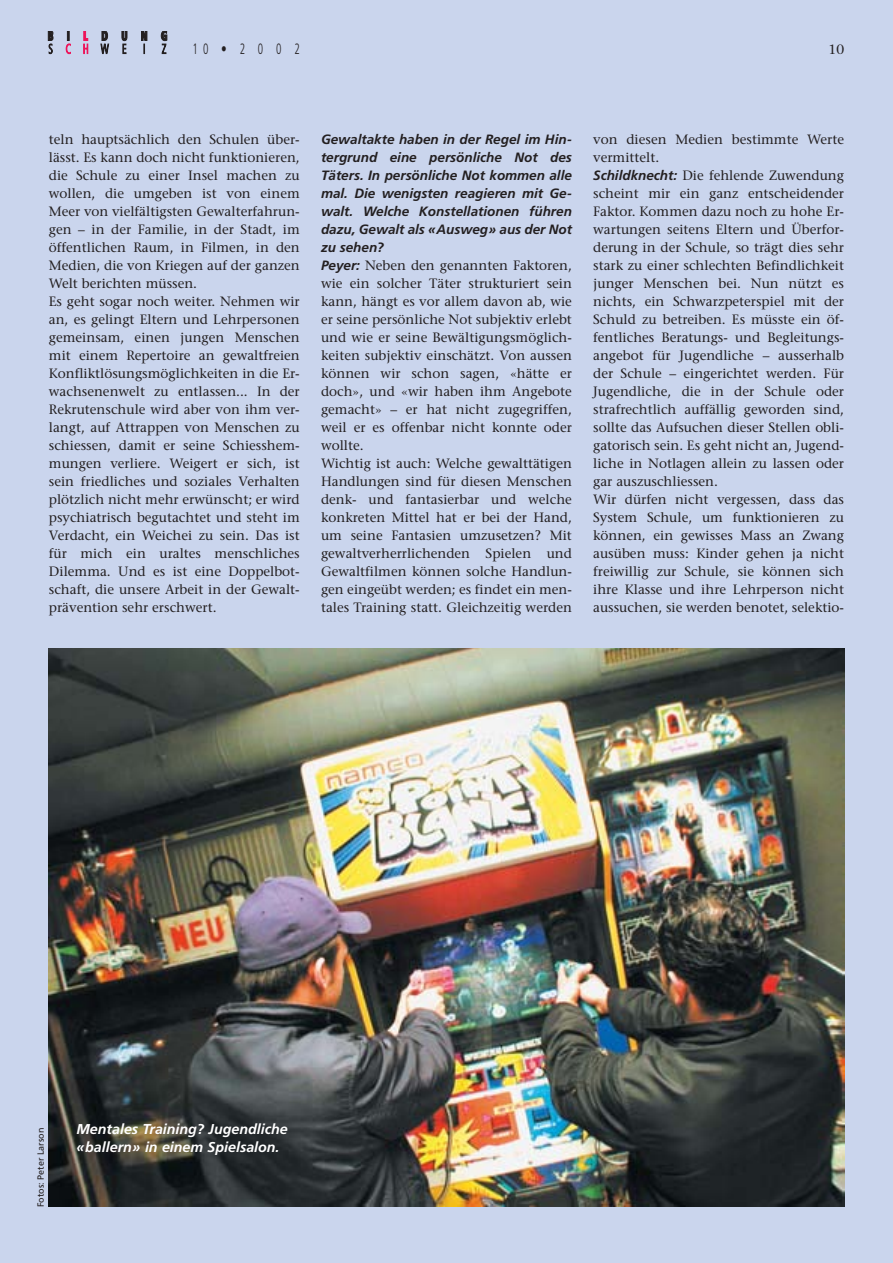
<style>
.page{position:relative;width:893px;height:1263px;background:#cad5ed}
.page>*{position:absolute;margin:0;border:0;box-sizing:border-box;transform-origin:0 0}
.t1{font:300 condensed 15px "Frutiger";color:#231f20;scale:.75 1}
.t2{font:italic 700 14.25px/18px "Frutiger";color:#fff}
.t3{font:13.5px/18px "Stone Serif";color:#231f20}
.t4{font:italic 700 13.5px/18px "Frutiger";color:#231f20;text-align:justify}
.t5{font:9px "Frutiger";color:#231f20}
.s1{font-family:"Frutiger";font-weight:700;font-style:italic}
</style>
<div class="page">
<svg style="left:84px;top:31px;width:4px;height:23px"></svg>
<svg style="left:48px;top:31px;width:5px;height:23px"></svg>
<svg style="left:66px;top:31px;width:4px;height:23px"></svg>
<svg style="left:101px;top:31px;width:8px;height:23px"></svg>
<svg style="left:122px;top:31px;width:5px;height:23px"></svg>
<svg style="left:141px;top:31px;width:6px;height:23px"></svg>
<svg style="left:161px;top:31px;width:6px;height:23px"></svg>
<img style="left:49px;top:648px;width:795px;height:558px">
<p class="t1" style="left:193px;top:43px;width:144px">1 0 • 2 0 0 2</p>
<p class="t3" style="left:829px;top:42px;width:17px">10</p>
<p class="t3" style="left:49px;top:132px;width:252px">teln hauptsächlich den Schulen über&shy;lässt. Es kann doch nicht funktionieren, die Schule zu einer Insel machen zu wollen, die umgeben ist von einem Meer von vielfältigsten Gewalterfahrun&shy;gen – in der Familie, in der Stadt, im öffentlichen Raum, in Filmen, in den Medien, die von Kriegen auf der ganzen Welt berichten müssen.<br>Es geht sogar noch weiter. Nehmen wir an, es gelingt Eltern und Lehrpersonen gemeinsam, einen jungen Menschen mit einem Repertoire an gewaltfreien Konfliktlösungsmöglichkeiten in die Er&shy;wachsenenwelt zu entlassen... In der Rekrutenschule wird aber von ihm ver&shy;langt, auf Attrappen von Menschen zu schiessen, damit er seine Schiesshem&shy;mungen verliere. Weigert er sich, ist sein friedliches und soziales Verhalten plötzlich nicht mehr erwünscht; er wird psychiatrisch begutachtet und steht im Verdacht, ein Weichei zu sein. Das ist für mich ein uraltes menschliches Dilemma. Und es ist eine Doppelbot&shy;schaft, die unsere Arbeit in der Gewalt&shy;prävention sehr erschwert.</p>
<p class="t4" style="left:321px;top:131px;width:252px">Gewaltakte haben in der Regel im Hin&shy;tergrund eine persönliche Not des Täters. In persönliche Not kommen alle mal. Die wenigsten reagieren mit Ge&shy;walt. Welche Konstellationen führen dazu, Gewalt als «Ausweg» aus der Not zu sehen?</p>
<p class="t3" style="left:321px;top:258px;width:252px"><span class="s1">Peyer:</span> Neben den genannten Faktoren, wie ein solcher Täter strukturiert sein kann, hängt es vor allem davon ab, wie er seine persönliche Not subjektiv erlebt und wie er seine Bewältigungsmöglich&shy;keiten subjektiv einschätzt. Von aussen können wir schon sagen, «hätte er doch», und «wir haben ihm Angebote gemacht» – er hat nicht zugegriffen, weil er es offenbar nicht konnte oder wollte.<br>Wichtig ist auch: Welche gewalttätigen Handlungen sind für diesen Menschen denk- und fantasierbar und welche konkreten Mittel hat er bei der Hand, um seine Fantasien umzusetzen? Mit gewaltverherrlichenden Spielen und Gewaltfilmen können solche Handlun&shy;gen eingeübt werden; es findet ein men&shy;tales Training statt. Gleichzeitig werden</p>
<p class="t3" style="left:593px;top:132px;width:252px">von diesen Medien bestimmte Werte vermittelt.<br><span class="s1">Schildknecht:</span> Die fehlende Zuwendung scheint mir ein ganz entscheidender Faktor. Kommen dazu noch zu hohe Er&shy;wartungen seitens Eltern und Überfor&shy;derung in der Schule, so trägt dies sehr stark zu einer schlechten Befindlichkeit junger Menschen bei. Nun nützt es nichts, ein Schwarzpeterspiel mit der Schuld zu betreiben. Es müsste ein öf&shy;fentliches Beratungs- und Begleitungs&shy;angebot für Jugendliche – ausserhalb der Schule – eingerichtet werden. Für Jugendliche, die in der Schule oder strafrechtlich auffällig geworden sind, sollte das Aufsuchen dieser Stellen obli&shy;gatorisch sein. Es geht nicht an, Jugend&shy;liche in Notlagen allein zu lassen oder gar auszuschliessen.<br>Wir dürfen nicht vergessen, dass das System Schule, um funktionieren zu können, ein gewisses Mass an Zwang ausüben muss: Kinder gehen ja nicht freiwillig zur Schule, sie können sich ihre Klasse und ihre Lehrperson nicht aussuchen, sie werden benotet, selektio-</p>
<p class="t5" style="left:37px;top:1207px;width:81px;rotate:-90deg">Fotos: Peter Larson</p>
<p class="t2" style="left:77px;top:1121px;width:213px">Mentales Training? Jugendliche «ballern» in einem Spielsalon.</p>
</div>
